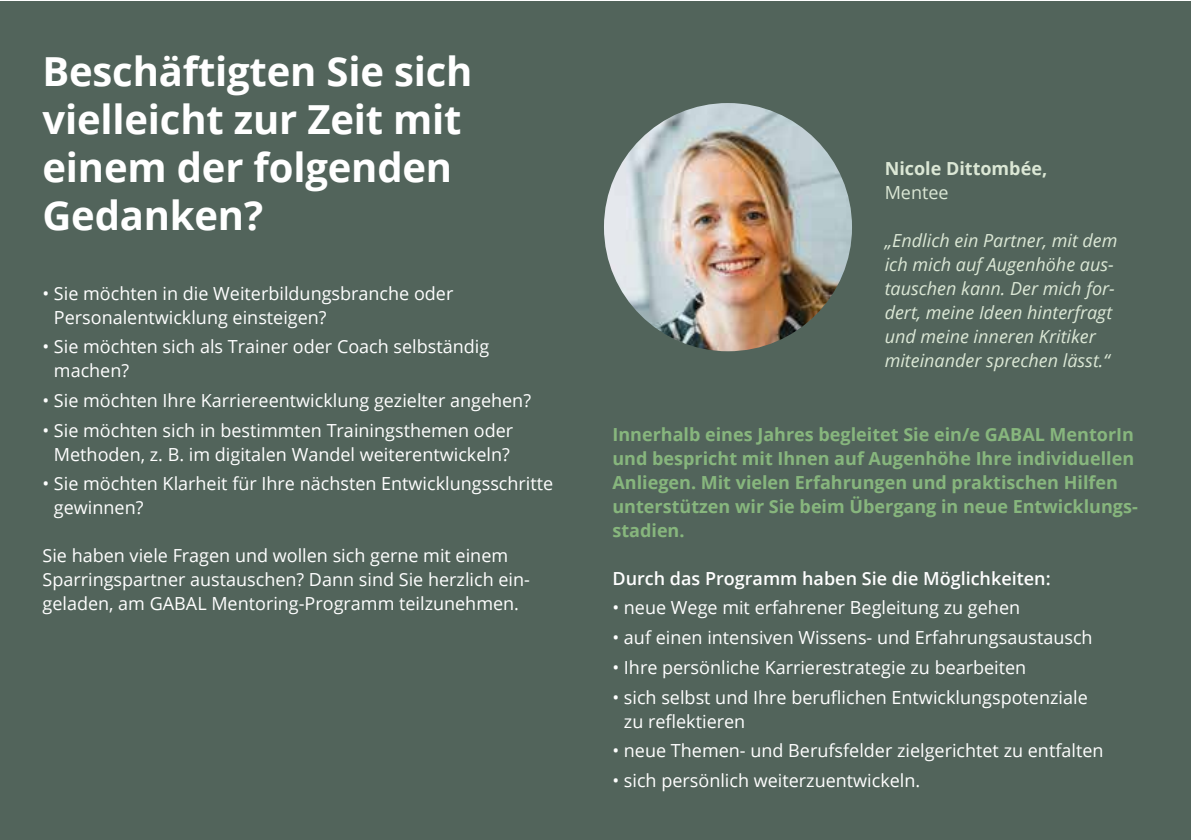
<style>
.page{position:relative;width:1191px;height:840px;background:#fff}
.page>*{position:absolute;margin:0;border:0;box-sizing:border-box;transform-origin:0 0}
.t1{font:700 40px/48px "Open Sans";letter-spacing:-.005em;color:#fff}
.t2{font:18px/24px "Open Sans";color:#fff}
.t3{font:700 18px/24px "Open Sans";color:#87b67d}
.t4{font:italic 18px/24px "Open Sans";color:#dbe7d5}
.t5{font:600 18px "Open Sans";color:#fff}
.t6{font:700 18px "Open Sans";color:#dbe7d5}
.t7{font:18px "Open Sans";color:#dbe7d5}
</style>
<div class="page">
<div style="left:0;top:1px;width:1191px;height:838px;background:#52645b"></div>
<img style="left:604px;top:103px;width:248px;height:248px;border-radius:124px">
<h1 class="t1" style="left:42px;top:46px;width:431px">Beschäftigten Sie sich vielleicht zur Zeit mit einem der folgenden<br>Gedanken?</h1>
<p class="t2" style="left:54px;top:280px;width:401px;text-indent:-11px">• Sie möchten in die Weiterbildungsbranche oder<br>Personalentwicklung einsteigen?</p>
<p class="t2" style="left:54px;top:334px;width:437px;text-indent:-11px">• Sie möchten sich als Trainer oder Coach selbständig machen?</p>
<p class="t2" style="left:42px;top:388px;width:490px">• Sie möchten Ihre Karriereentwicklung gezielter angehen?</p>
<p class="t2" style="left:42px;top:417px;width:472px;text-align:center">• Sie möchten sich in bestimmten Trainingsthemen oder<br>Methoden, z. B. im digitalen Wandel weiterentwickeln?</p>
<p class="t2" style="left:54px;top:471px;width:501px;text-indent:-11px">• Sie möchten Klarheit für Ihre nächsten Entwicklungsschritte gewinnen?</p>
<p class="t2" style="left:42px;top:543px;width:489px">Sie haben viele Fragen und wollen sich gerne mit einem<br>Sparringspartner austauschen? Dann sind Sie herzlich ein&shy;geladen, am GABAL Mentoring-Programm teilzunehmen.</p>
<p class="t6" style="left:884px;top:156px;width:164px">Nicole Dittombée,</p>
<p class="t7" style="left:884px;top:180px;width:65px">Mentee</p>
<p class="t4" style="left:884px;top:228px;width:234px">„Endlich ein Partner, mit dem ich mich auf Augenhöhe aus&shy;tauschen kann. Der mich for&shy;dert, meine Ideen hinterfragt und meine inneren Kritiker miteinander sprechen lässt.“</p>
<p class="t3" style="left:612px;top:421px;width:527px">Innerhalb eines Jahres begleitet Sie ein/e GABAL MentorIn und bespricht mit Ihnen auf Augenhöhe Ihre individuellen Anliegen. Mit vielen Erfahrungen und praktischen Hilfen unterstützen wir Sie beim Übergang in neue Entwicklungs&shy;stadien.</p>
<p class="t5" style="left:612px;top:565px;width:439px">Durch das Programm haben Sie die Möglichkeiten:</p>
<p class="t2" style="left:612px;top:595px;width:409px">• neue Wege mit erfahrener Begleitung zu gehen</p>
<p class="t2" style="left:612px;top:624px;width:482px">• auf einen intensiven Wissens- und Erfahrungsaustausch</p>
<p class="t2" style="left:612px;top:654px;width:415px">• Ihre persönliche Karrierestrategie zu bearbeiten</p>
<p class="t2" style="left:624px;top:684px;width:465px;text-indent:-11px">• sich selbst und Ihre beruflichen Entwicklungspotenziale zu reflektieren</p>
<p class="t2" style="left:612px;top:737px;width:492px">• neue Themen- und Berufsfelder zielgerichtet zu entfalten</p>
<p class="t2" style="left:612px;top:767px;width:309px">• sich persönlich weiterzuentwickeln.</p>
</div>
